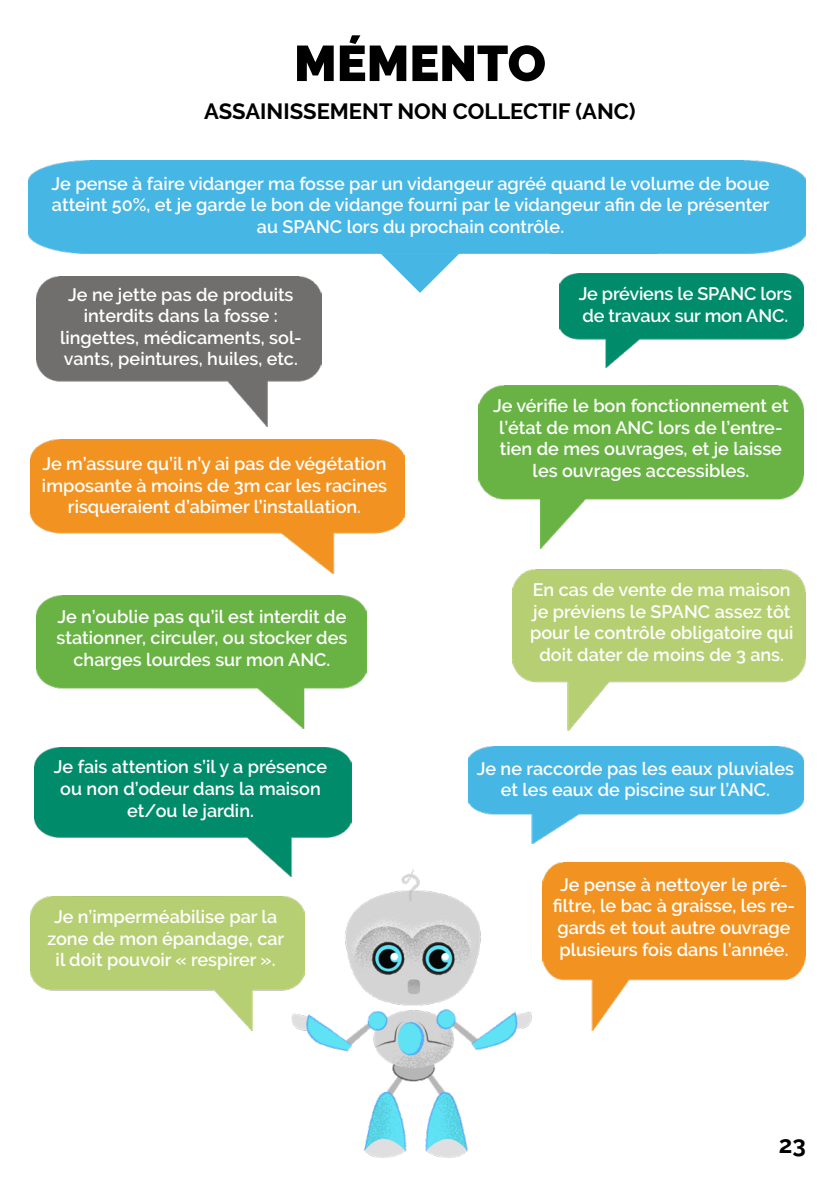
<style>
.page{position:relative;width:840px;height:1191px;background:#fff}
.page>*{position:absolute;margin:0;border:0;box-sizing:border-box;transform-origin:0 0}
.t1{font:900 50px "Raleway";color:#000}
.t2{font:700 24px "Raleway";color:#000}
.t3{font:700 22px "Raleway";color:#000}
.t4{font:600 18px/21.6px "Raleway";color:#fff;text-align:center}
</style>
<div class="page">
<svg style="left:381px;top:254px;width:78px;height:39px"></svg>
<img style="left:251px;top:843px;width:342px;height:315px">
<div style="left:28px;top:160px;width:777px;height:94px;background:#46b6e5"></div>
<img style="left:542px;top:862px;width:263px;height:168px">
<img style="left:478px;top:385px;width:325px;height:164px">
<img style="left:512px;top:569px;width:293px;height:161px">
<img style="left:34px;top:747px;width:317px;height:129px">
<img style="left:37px;top:276px;width:284px;height:151px">
<img style="left:30px;top:439px;width:374px;height:134px">
<img style="left:559px;top:274px;width:244px;height:93px">
<img style="left:37px;top:595px;width:329px;height:133px">
<img style="left:30px;top:896px;width:274px;height:134px">
<img style="left:468px;top:746px;width:335px;height:97px">
<h1 class="t1" style="left:294px;top:34px;width:253px">MÉMENTO</h1>
<p class="t3" style="left:204px;top:99px;width:433px">ASSAINISSEMENT NON COLLECTIF (ANC)</p>
<p class="t4" style="left:52px;top:172px;width:719px">Je pense à faire vidanger ma fosse par un vidangeur agréé quand le volume de boue atteint 50%, et je garde le bon de vidange fourni par le vidangeur afin de le présenter au SPANC lors du prochain contrôle.</p>
<p class="t4" style="left:60px;top:283px;width:243px">Je ne jette pas de produits interdits dans la fosse : lingettes, médicaments, sol&shy;vants, peintures, huiles, etc.</p>
<p class="t4" style="left:42px;top:453px;width:346px">Je m’assure qu’il n’y ai pas de végétation imposante à moins de 3m car les racines risqueraient d’abîmer l’installation.</p>
<p class="t4" style="left:57px;top:605px;width:292px">Je n’oublie pas qu’il est interdit de stationner, circuler, ou stocker des charges lourdes sur mon ANC.</p>
<p class="t4" style="left:54px;top:756px;width:274px">Je fais attention s’il y a présence ou non d’odeur dans la maison et/ou le jardin.</p>
<p class="t4" style="left:47px;top:906px;width:238px">Je n’imperméabilise par la zone de mon épandage, car il doit pouvoir « respirer ».</p>
<p class="t4" style="left:578px;top:283px;width:215px;text-align:left">Je préviens le SPANC lors de travaux sur mon ANC.</p>
<p class="t4" style="left:493px;top:395px;width:297px">Je vérifie le bon fonctionnement et l’état de mon ANC lors de l’entre&shy;tien de mes ouvrages, et je laisse les ouvrages accessibles.</p>
<p class="t4" style="left:529px;top:579px;width:265px">En cas de vente de ma maison je préviens le SPANC assez tôt pour le contrôle obligatoire qui doit dater de moins de 3 ans.</p>
<p class="t4" style="left:476px;top:757px;width:319px">Je ne raccorde pas les eaux pluviales et les eaux de piscine sur l’ANC.</p>
<p class="t4" style="left:552px;top:873px;width:243px">Je pense à nettoyer le pré&shy;filtre, le bac à graisse, les re&shy;gards et tout autre ouvrage plusieurs fois dans l’année.</p>
<h2 class="t2" style="left:778px;top:1130px;width:28px">23</h2>
</div>
